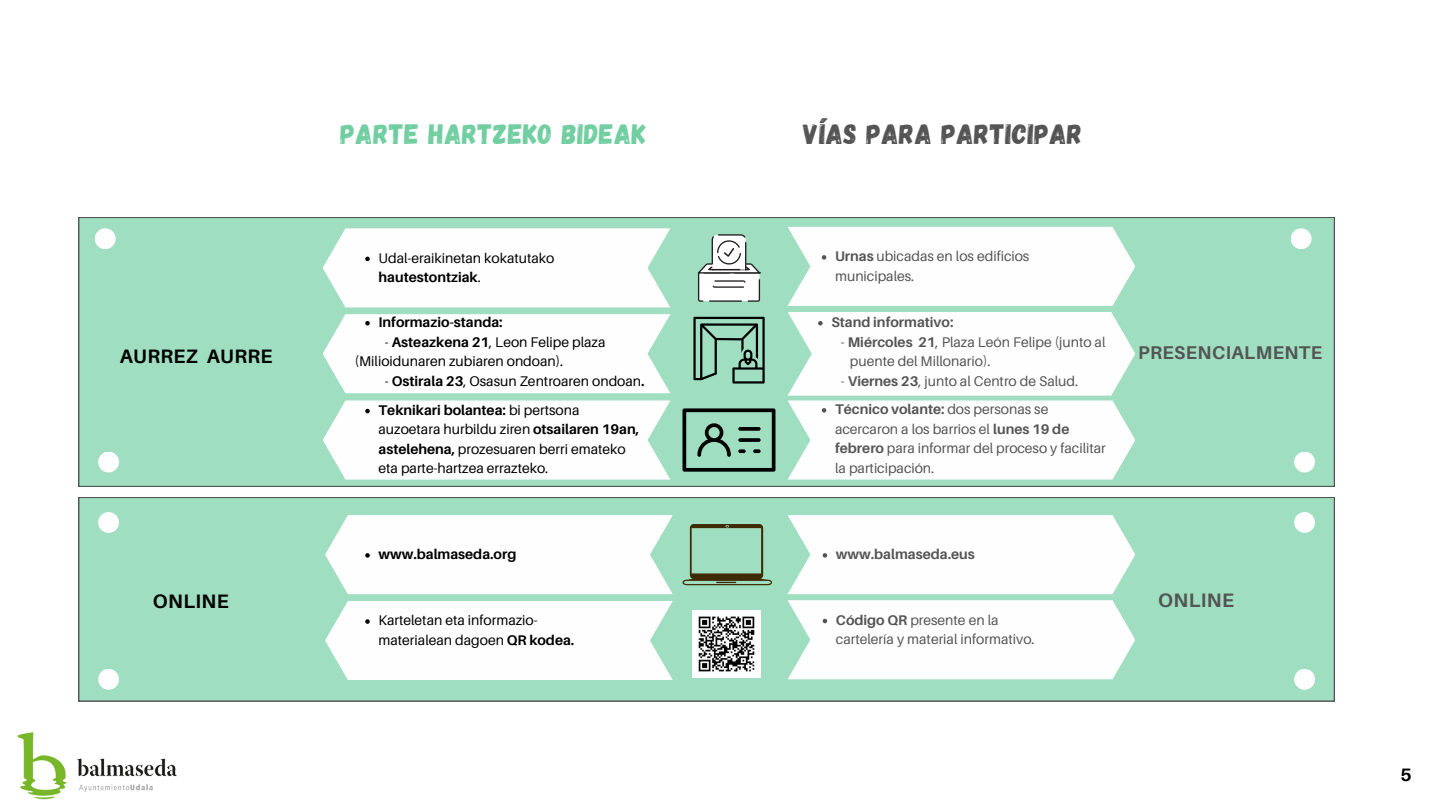
<style>
.page{position:relative;width:1440px;height:810px;background:#fff}
.page>*{position:absolute;margin:0;border:0;box-sizing:border-box;transform-origin:0 0}
.t1{font:28px "Gagalin";letter-spacing:.02em;color:#70cea1}
.t2{font:28px "Gagalin";letter-spacing:.02em;color:#545454}
.t3{font:700 19.5px "Aileron";letter-spacing:.02em;color:#000}
.t4{font:700 19.5px "Aileron";letter-spacing:.02em;color:#545454}
.t5{font:700 18.5px "Aileron";letter-spacing:.02em;color:#545454}
.t6{font:700 18px "Aileron";color:#000}
.t7{font:14px/19.5px "Aileron";color:#000}
.t8{font:14px/19.5px "Aileron";color:#545454}
.t9{font:700 14px "Aileron";color:#000}
.t10{font:700 14px "Aileron";color:#545454}
.s1{font-weight:700}
</style>
<div class="page">
<div style="left:79px;top:217px;width:1255px;height:270px;background:#9fdec0"></div>
<div style="left:79px;top:497px;width:1255px;height:204px;background:#9fdec0"></div>
<svg style="left:683px;top:524px;width:89px;height:61px;background:#8ab898"></svg>
<svg style="left:682px;top:408px;width:93px;height:63px;background:#75a38e"></svg>
<div style="left:95px;top:228px;width:21px;height:21px;background:#fefefe;border-radius:50%"></div>
<div style="left:1291px;top:228px;width:21px;height:21px;background:#fefefe;border-radius:50%"></div>
<div style="left:98px;top:452px;width:21px;height:20px;background:#fefefe;border-radius:50%"></div>
<div style="left:1294px;top:452px;width:21px;height:20px;background:#fefefe;border-radius:50%"></div>
<div style="left:98px;top:512px;width:21px;height:21px;background:#fefefe;border-radius:50%"></div>
<div style="left:1294px;top:512px;width:21px;height:21px;background:#fefefe;border-radius:50%"></div>
<div style="left:98px;top:669px;width:21px;height:21px;background:#fefefe;border-radius:50%"></div>
<div style="left:1294px;top:669px;width:21px;height:21px;background:#fefefe;border-radius:50%"></div>
<svg style="left:693px;top:317px;width:72px;height:67px;background:#73a18b"></svg>
<svg style="left:698px;top:234px;width:62px;height:68px"></svg>
<img style="left:17px;top:732px;width:160px;height:68px">
<img style="left:693px;top:610px;width:67px;height:68px">
<svg style="left:788px;top:227px;width:347px;height:79px"></svg>
<svg style="left:788px;top:312px;width:347px;height:168px"></svg>
<svg style="left:323px;top:228px;width:347px;height:79px"></svg>
<svg style="left:323px;top:314px;width:347px;height:79px"></svg>
<svg style="left:323px;top:400px;width:347px;height:80px"></svg>
<svg style="left:325px;top:515px;width:348px;height:79px"></svg>
<svg style="left:325px;top:601px;width:348px;height:79px"></svg>
<svg style="left:788px;top:600px;width:347px;height:79px"></svg>
<svg style="left:788px;top:515px;width:347px;height:79px"></svg>
<h2 class="t1" style="left:341px;top:116px;width:307px">PARTE HARTZEKO BIDEAK</h2>
<p class="t2" style="left:803px;top:116px;width:281px">VÍAS PARA PARTICIPAR</p>
<p class="t8" style="left:835px;top:246px;width:196px"><span class="s1">Urnas</span> ubicadas en los edificios municipales.</p>
<p class="t10" style="left:831px;top:313px;width:124px">Stand informativo:</p>
<p class="t8" style="left:841px;top:332px;width:266px">- <span class="s1">Miércoles 21</span>, Plaza León Felipe (junto al</p>
<p class="t8" style="left:850px;top:351px;width:142px">puente del Millonario).</p>
<p class="t8" style="left:841px;top:371px;width:239px">- <span class="s1">Viernes 23</span>, junto al Centro de Salud.</p>
<p class="t7" style="left:379px;top:248px;width:177px">Udal-eraikinetan kokatutako <span class="s1">hautestontziak</span>.</p>
<p class="t9" style="left:379px;top:313px;width:126px">Informazio-standa:</p>
<p class="t7" style="left:355px;top:332px;width:252px;text-indent:30px">- <span class="s1">Asteazkena 21</span>, Leon Felipe plaza (Milioidunaren zubiaren ondoan).</p>
<h2 class="t7" style="left:385px;top:371px;width:261px">- <span class="s1">Ostirala 23</span>, Osasun Zentroaren ondoan<span class="s1">.</span></h2>
<p class="t7" style="left:379px;top:400px;width:262px"><span class="s1">Teknikari bolantea:</span> bi pertsona auzoetara hurbildu ziren <span class="s1">otsailaren 19an, astelehena,</span> prozesuaren berri emateko eta parte-hartzea errazteko.</p>
<p class="t3" style="left:120px;top:344px;width:154px">AURREZ AURRE</p>
<p class="t5" style="left:1138px;top:341px;width:185px">PRESENCIALMENTE</p>
<h2 class="t8" style="left:835px;top:399px;width:272px"><span class="s1">Técnico volante:</span> dos personas se acercaron a los barrios el <span class="s1">lunes 19 de febrero</span> para informar del proceso y facilitar la participación.</h2>
<p class="t9" style="left:379px;top:546px;width:139px">www.balmaseda.org</p>
<p class="t10" style="left:836px;top:546px;width:140px">www.balmaseda.eus</p>
<p class="t3" style="left:153px;top:589px;width:77px">ONLINE</p>
<p class="t4" style="left:1158px;top:588px;width:77px">ONLINE</p>
<p class="t7" style="left:379px;top:610px;width:197px">Karteletan eta informazio&shy;materialean dagoen <span class="s1">QR kodea.</span></p>
<p class="t8" style="left:836px;top:610px;width:200px"><span class="s1">Código QR</span> presente en la cartelería y material informativo.</p>
<p class="t6" style="left:1401px;top:763px;width:13px">5</p>
</div>
